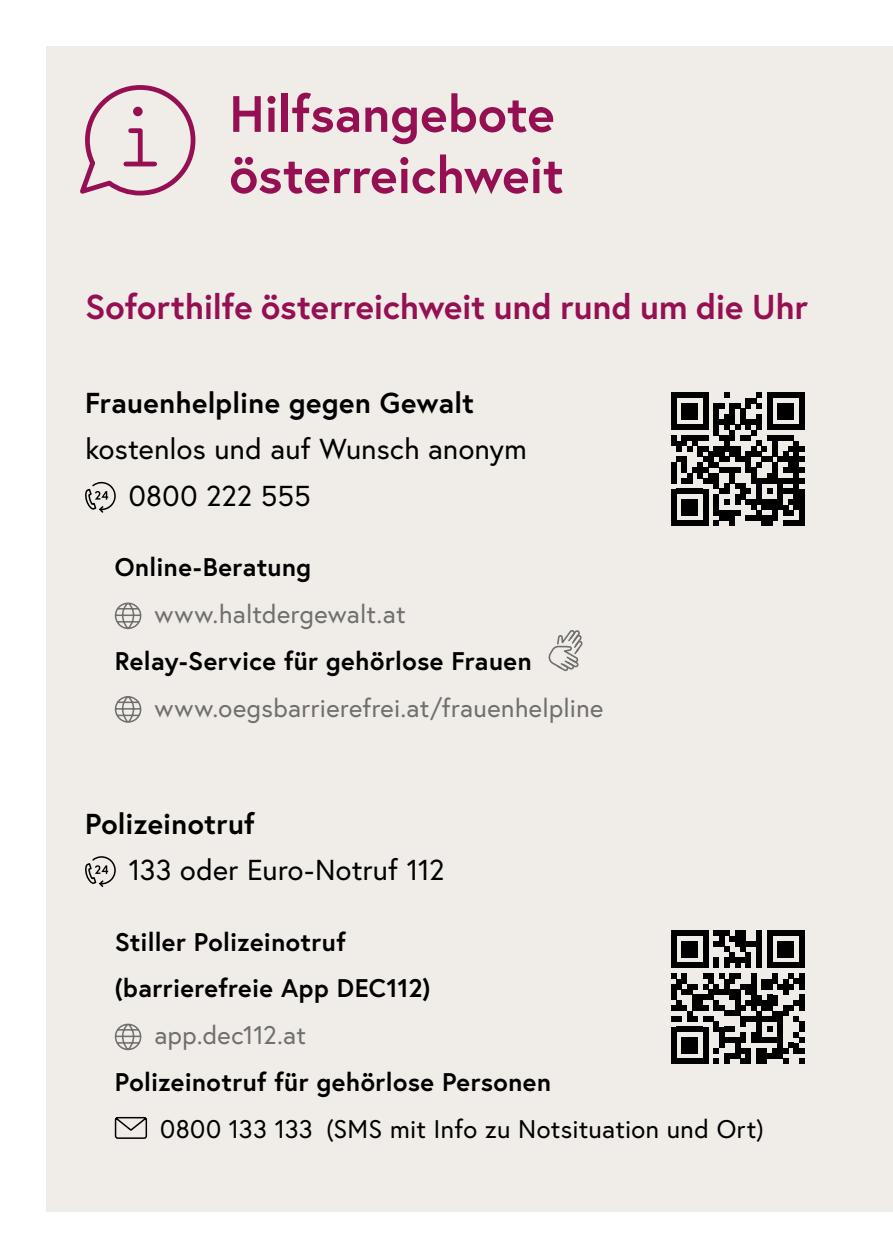
<style>
.page{position:relative;width:893px;height:1259px;background:#fff}
.page>*{position:absolute;margin:0;border:0;box-sizing:border-box;transform-origin:0 0}
.t1{font:700 51px/61.2px "Europa Austria";letter-spacing:-.005em;color:#950f53}
.h3_als_h2{font:700 34.5px "Europa Austria";letter-spacing:-.005em;color:#950f53}
.t2{font:28.8px "Europa Austria";letter-spacing:.01em;color:#000}
.h4_als_h3{font:700 28.8px "Europa Austria";letter-spacing:.01em;color:#000}
.p_Abstand_danach{font:700 25.5px/46.8px "Europa Austria";letter-spacing:.015em;color:#000}
.p_Abstand_danach-2{font:25.5px "Europa Austria";letter-spacing:.015em;color:#6f6f6e}
.p_Abstand_danach-3{font:25.5px "Europa Austria";letter-spacing:.01em;color:#000}
</style>
<div class="page">
<div style="left:47px;top:47px;width:846px;height:1165px;background:#f0ece8"></div>
<svg style="left:85px;top:482px;width:31px;height:31px"></svg>
<svg style="left:114px;top:602px;width:28px;height:28px"></svg>
<svg style="left:114px;top:696px;width:28px;height:27px"></svg>
<svg style="left:85px;top:856px;width:31px;height:31px"></svg>
<svg style="left:114px;top:1023px;width:28px;height:28px"></svg>
<svg style="left:114px;top:1116px;width:34px;height:23px"></svg>
<div style="left:671px;top:393px;width:5px;height:32px;background:#000"></div>
<div style="left:671px;top:489px;width:5px;height:10px;background:#000"></div>
<div style="left:671px;top:499px;width:5px;height:16px;background:#000"></div>
<div style="left:671px;top:515px;width:5px;height:11px;background:#000"></div>
<div style="left:682px;top:403px;width:5px;height:16px;background:#000"></div>
<div style="left:682px;top:499px;width:5px;height:16px;background:#000"></div>
<div style="left:687px;top:403px;width:5px;height:16px;background:#000"></div>
<div style="left:687px;top:499px;width:5px;height:16px;background:#000"></div>
<div style="left:692px;top:403px;width:6px;height:16px;background:#000"></div>
<div style="left:692px;top:499px;width:6px;height:16px;background:#000"></div>
<svg style="left:676px;top:393px;width:27px;height:5px"></svg>
<svg style="left:676px;top:489px;width:27px;height:5px"></svg>
<svg style="left:676px;top:521px;width:27px;height:5px"></svg>
<div style="left:703px;top:393px;width:5px;height:32px;background:#000"></div>
<svg style="left:671px;top:425px;width:37px;height:58px"></svg>
<div style="left:703px;top:489px;width:5px;height:10px;background:#000"></div>
<div style="left:703px;top:499px;width:5px;height:16px;background:#000"></div>
<div style="left:703px;top:515px;width:5px;height:11px;background:#000"></div>
<div style="left:708px;top:451px;width:6px;height:16px;background:#000"></div>
<div style="left:708px;top:473px;width:6px;height:10px;background:#000"></div>
<div style="left:714px;top:403px;width:5px;height:22px;background:#000"></div>
<div style="left:724px;top:414px;width:6px;height:11px;background:#000"></div>
<div style="left:730px;top:403px;width:5px;height:22px;background:#000"></div>
<svg style="left:719px;top:393px;width:21px;height:16px"></svg>
<div style="left:740px;top:409px;width:6px;height:16px;background:#000"></div>
<div style="left:746px;top:398px;width:5px;height:11px;background:#000"></div>
<svg style="left:751px;top:393px;width:11px;height:16px"></svg>
<div style="left:756px;top:414px;width:6px;height:11px;background:#000"></div>
<div style="left:767px;top:393px;width:5px;height:32px;background:#000"></div>
<div style="left:778px;top:403px;width:5px;height:16px;background:#000"></div>
<div style="left:783px;top:403px;width:5px;height:16px;background:#000"></div>
<div style="left:788px;top:403px;width:6px;height:16px;background:#000"></div>
<svg style="left:772px;top:393px;width:27px;height:5px"></svg>
<div style="left:799px;top:393px;width:5px;height:32px;background:#000"></div>
<svg style="left:714px;top:419px;width:90px;height:107px"></svg>
<div style="left:799px;top:489px;width:5px;height:10px;background:#000"></div>
<div style="left:799px;top:499px;width:5px;height:16px;background:#000"></div>
<div style="left:799px;top:515px;width:5px;height:11px;background:#000"></div>
<svg style="left:671px;top:930px;width:133px;height:134px"></svg>
<svg style="left:548px;top:630px;width:35px;height:42px"></svg>
<svg style="left:80px;top:85px;width:116px;height:111px"></svg>
<h1 class="t1" style="left:229px;top:82px;width:336px">Hilfsangebote österreichweit</h1>
<h2 class="h3_als_h2" style="left:85px;top:283px;width:724px">Soforthilfe österreichweit und rund um die Uhr</h2>
<h3 class="h4_als_h3" style="left:85px;top:383px;width:391px">Frauenhelpline gegen Gewalt</h3>
<p class="t2" style="left:85px;top:431px;width:443px">kostenlos und auf Wunsch anonym</p>
<p class="t2" style="left:129px;top:477px;width:183px">0800 222 555</p>
<p class="p_Abstand_danach" style="left:115px;top:543px;width:198px">Online-Beratung</p>
<p class="p_Abstand_danach-2" style="left:154px;top:598px;width:253px">www.haltdergewalt.at</p>
<p class="p_Abstand_danach" style="left:115px;top:637px;width:418px">Relay-Service für gehörlose Frauen</p>
<p class="p_Abstand_danach-2" style="left:154px;top:691px;width:451px">www.oegsbarrierefrei.at/frauenhelpline</p>
<h3 class="h4_als_h3" style="left:85px;top:804px;width:171px">Polizeinotruf</h3>
<p class="t2" style="left:129px;top:852px;width:317px">133 oder Euro-Notruf 112</p>
<p class="p_Abstand_danach" style="left:115px;top:917px;width:317px">Stiller Polizeinotruf (barrierefreie App DEC112)</p>
<p class="p_Abstand_danach-2" style="left:154px;top:1019px;width:153px">app.dec112.at</p>
<p class="p_Abstand_danach" style="left:115px;top:1058px;width:438px">Polizeinotruf für gehörlose Personen</p>
<p class="p_Abstand_danach-3" style="left:160px;top:1112px;width:605px">0800 133 133 (SMS mit Info zu Notsituation und Ort)</p>
</div>
